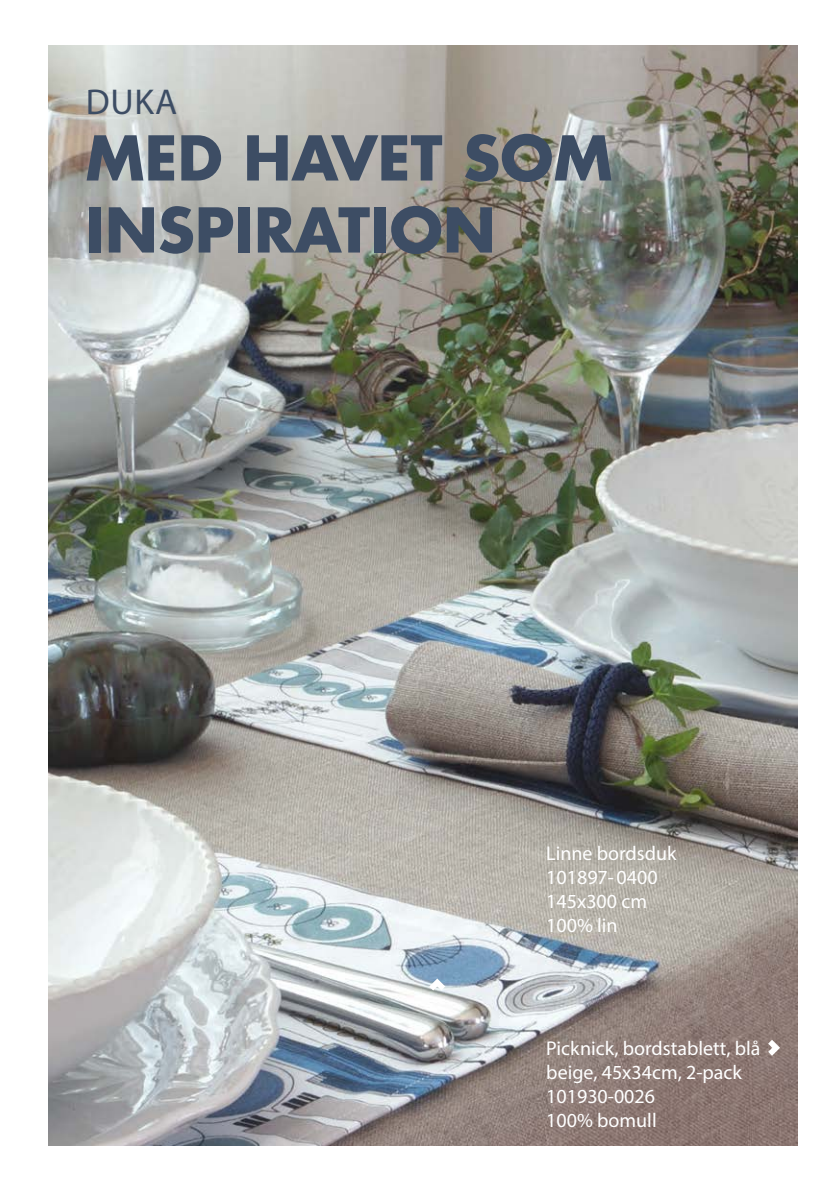
<style>
.page{position:relative;width:840px;height:1191px;background:#fff}
.page>*{position:absolute;margin:0;border:0;box-sizing:border-box;transform-origin:0 0}
.t1{font:700 60px/72px "Futura Std";color:#3d4d64}
.t2{font:36px "Myriad Pro";color:#3d4d64}
.t3{font:20px/24px "Myriad Pro";color:#fff}
</style>
<div class="page">
<img style="left:48px;top:45px;width:749px;height:1100px">
<svg style="left:429px;top:978px;width:16px;height:12px"></svg>
<svg style="left:767px;top:1039px;width:12px;height:16px"></svg>
<p class="t2" style="left:86px;top:80px;width:93px">DUKA</p>
<p class="t1" style="left:85px;top:121px;width:528px">MED HAVET SOM<br>INSPIRATION</p>
<p class="t3" style="left:546px;top:841px;width:132px">Linne bordsduk</p>
<p class="t3" style="left:546px;top:865px;width:113px">101897-0400</p>
<p class="t3" style="left:546px;top:889px;width:102px">145x300 cm</p>
<p class="t3" style="left:546px;top:913px;width:73px">100% lin</p>
<p class="t3" style="left:546px;top:1035px;width:216px">Picknick, bordstablett, blå beige, 45x34cm, 2-pack</p>
<p class="t3" style="left:546px;top:1083px;width:110px">101930-0026</p>
<p class="t3" style="left:546px;top:1107px;width:112px">100% bomull</p>
</div>
